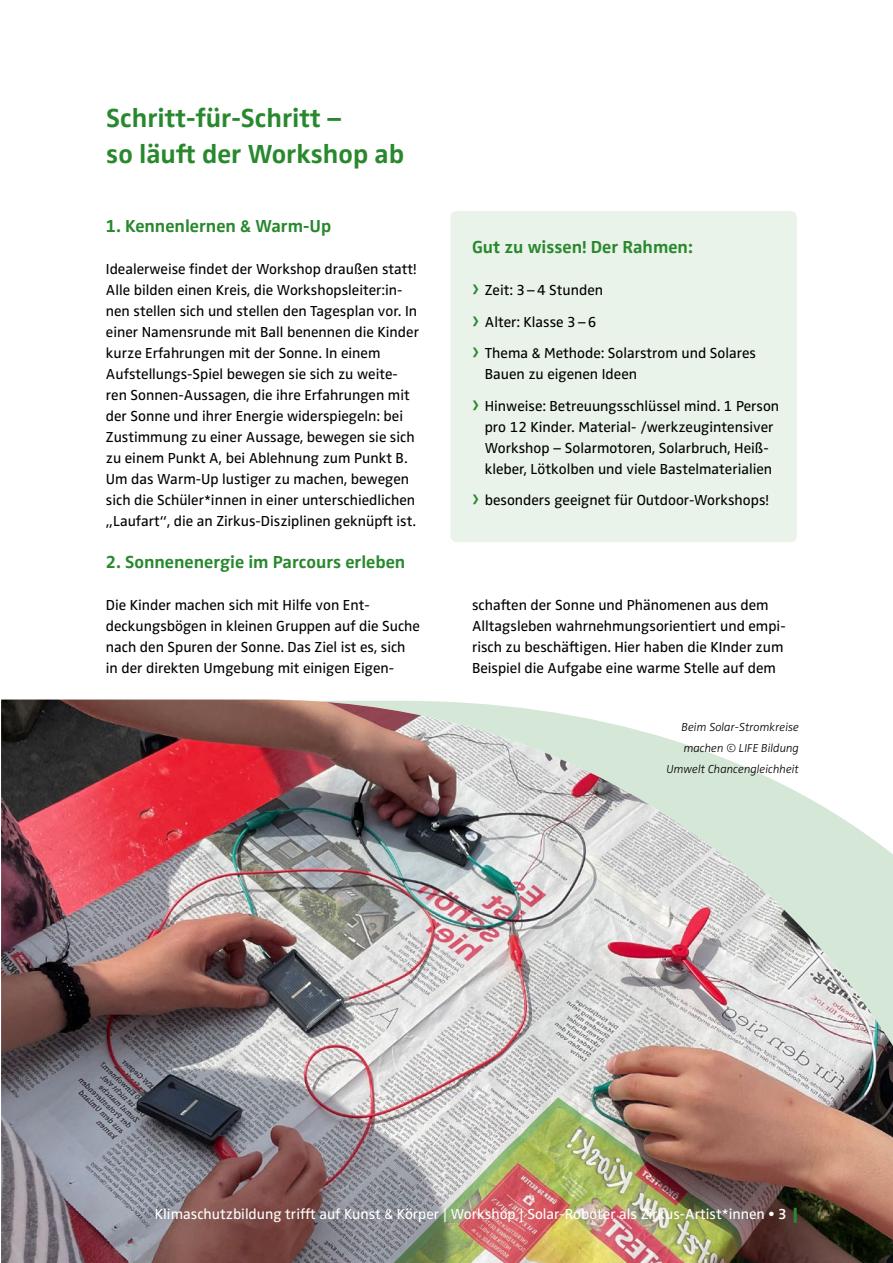
<style>
.page{position:relative;width:893px;height:1263px;background:#fff}
.page>*{position:absolute;margin:0;border:0;box-sizing:border-box;transform-origin:0 0}
.t1{font:700 27px/36px "Zwo Pro";color:#29882e}
.t2{font:700 18px "Zwo Pro";color:#29882e}
.t3{font:15px/21px "Zwo Pro";color:#000}
.t4{font:15px "Zwo Pro";color:#fff}
.t5{font:italic 300 12px/21px "Zwo Pro";color:#000;text-align:right}
.s1{font-weight:600;font-size:21px;color:#29882e}
.s2{font-weight:600}
</style>
<div class="page">
<img style="left:1px;top:699px;width:892px;height:564px">
<hr style="left:794px;top:1208px;width:3px;height:15px;background:#29882e">
<div style="left:450px;top:211px;width:347px;height:331px;background:#eaf3ea;border-radius:6px"></div>
<h1 class="t1" style="left:106px;top:98px;width:299px">Schritt-für-Schritt –<br>so läuft der Workshop ab</h1>
<p class="t2" style="left:106px;top:212px;width:227px">1. Kennenlernen &amp; Warm-Up</p>
<p class="t3" style="left:106px;top:258px;width:315px">Idealerweise findet der Workshop draußen statt!<br>Alle bilden einen Kreis, die Workshopsleiter:in&shy;nen stellen sich und stellen den Tagesplan vor. In einer Namensrunde mit Ball benennen die Kinder kurze Erfahrungen mit der Sonne. In einem Aufstellungs-Spiel bewegen sie sich zu weite&shy;ren Sonnen-Aussagen, die ihre Erfahrungen mit der Sonne und ihrer Energie widerspiegeln: bei Zustimmung zu einer Aussage, bewegen sie sich zu einem Punkt A, bei Ablehnung zum Punkt B.<br>Um das Warm-Up lustiger zu machen, bewegen sich die Schüler*innen in einer unterschiedlichen „Laufart“, die an Zirkus-Disziplinen geknüpft ist.</p>
<p class="t2" style="left:106px;top:548px;width:301px">2. Sonnenenergie im Parcours erleben</p>
<p class="t3" style="left:106px;top:594px;width:316px">Die Kinder machen sich mit Hilfe von Ent&shy;deckungsbögen in kleinen Gruppen auf die Suche nach den Spuren der Sonne. Das Ziel ist es, sich in der direkten Umgebung mit einigen Eigen-</p>
<p class="t2" style="left:472px;top:233px;width:222px">Gut zu wissen! Der Rahmen:</p>
<p class="t3" style="left:472px;top:274px;width:286px;line-height:31.5px"><span class="s1">›</span> Zeit: 3–4 Stunden<br><span class="s1">›</span> Alter: Klasse 3–6<br><span class="s1">›</span> Thema &amp; Methode: Solarstrom und Solares</p>
<p class="t3" style="left:472px;top:358px;width:309px;line-height:31.5px;text-indent:13px">Bauen zu eigenen Ideen<br><span class="s1">›</span> Hinweise: Betreuungsschlüssel mind. 1 Person</p>
<p class="t3" style="left:485px;top:415px;width:290px">pro 12 Kinder. Material- /werkzeugintensiver<br>Workshop – Solarmotoren, Solarbruch, Heiß&shy;kleber, Lötkolben und viele Bastelmaterialien</p>
<p class="t3" style="left:472px;top:489px;width:298px"><span class="s1">›</span> besonders geeignet für Outdoor-Workshops!</p>
<p class="t3" style="left:472px;top:594px;width:315px">schaften der Sonne und Phänomenen aus dem Alltagsleben wahrnehmungsorientiert und empi&shy;risch zu beschäftigen. Hier haben die KInder zum Beispiel die Aufgabe eine warme Stelle auf dem</p>
<p class="t5" style="left:666px;top:715px;width:134px">Beim Solar-Stromkreise machen © LIFE Bildung<br>Umwelt Chancengleichheit</p>
<p class="t4" style="left:155px;top:1203px;width:633px">Klimaschutzbildung trifft auf Kunst &amp; Körper | Workshop | Solar-Roboter als Zirkus-Artist*innen <span class="s2">• 3</span></p>
</div>
